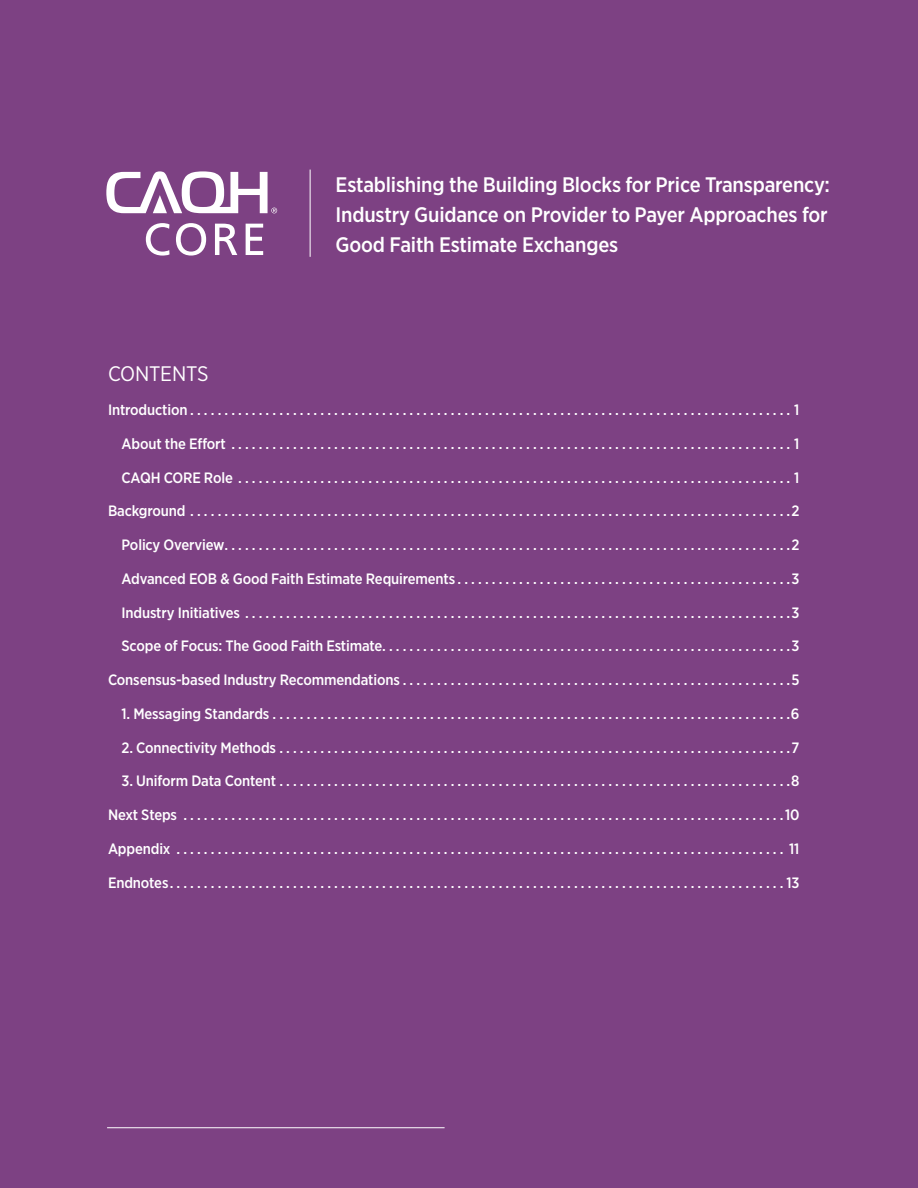
<style>
.page{position:relative;width:918px;height:1188px;background:#7d4183}
.page>*{position:absolute;margin:0;border:0;box-sizing:border-box;transform-origin:0 0}
.t1{font:500 21px/30px "Gotham Narrow";letter-spacing:-.01em;color:#fff;text-align:justify}
.Body{font:21px "Gotham Narrow";letter-spacing:-.01em;color:#fff}
.Body-2{font:500 15px "Gotham Narrow";letter-spacing:-.01em;color:#fff}
</style>
<div class="page">
<hr style="left:310px;top:170px;width:1px;height:87px;background:#fff">
<svg style="left:106px;top:171px;width:171px;height:42px"></svg>
<svg style="left:146px;top:223px;width:24px;height:33px"></svg>
<svg style="left:176px;top:223px;width:30px;height:33px"></svg>
<svg style="left:215px;top:224px;width:22px;height:31px"></svg>
<svg style="left:246px;top:224px;width:17px;height:31px"></svg>
<hr style="left:107px;top:1127px;width:338px;height:1px;background:#fff">
<h1 class="t1" style="left:336px;top:170px;width:496px">Establishing the Building Blocks for Price Transparency:<br>Industry Guidance on Provider to Payer Approaches for Good Faith Estimate Exchanges</h1>
<p class="Body" style="left:108px;top:361px;width:102px">CONTENTS</p>
<p class="Body-2" style="left:108px;top:400px;width:693px">Introduction . . . . . . . . . . . . . . . . . . . . . . . . . . . . . . . . . . . . . . . . . . . . . . . . . . . . . . . . . . . . . . . . . . . . . . . . . . . . . . . . . . . . . . . . 1</p>
<p class="Body-2" style="left:122px;top:434px;width:679px">About the Effort . . . . . . . . . . . . . . . . . . . . . . . . . . . . . . . . . . . . . . . . . . . . . . . . . . . . . . . . . . . . . . . . . . . . . . . . . . . . . . . . . . 1</p>
<p class="Body-2" style="left:122px;top:468px;width:679px">CAQH CORE Role . . . . . . . . . . . . . . . . . . . . . . . . . . . . . . . . . . . . . . . . . . . . . . . . . . . . . . . . . . . . . . . . . . . . . . . . . . . . . . . . . 1</p>
<p class="Body-2" style="left:108px;top:502px;width:693px">Background . . . . . . . . . . . . . . . . . . . . . . . . . . . . . . . . . . . . . . . . . . . . . . . . . . . . . . . . . . . . . . . . . . . . . . . . . . . . . . . . . . . . . . . 2</p>
<p class="Body-2" style="left:122px;top:535px;width:680px">Policy Overview . . . . . . . . . . . . . . . . . . . . . . . . . . . . . . . . . . . . . . . . . . . . . . . . . . . . . . . . . . . . . . . . . . . . . . . . . . . . . . . . . . 2</p>
<p class="Body-2" style="left:122px;top:569px;width:680px">Advanced EOB &amp; Good Faith Estimate Requirements . . . . . . . . . . . . . . . . . . . . . . . . . . . . . . . . . . . . . . . . . . . . . . . . 3</p>
<p class="Body-2" style="left:122px;top:603px;width:680px">Industry Initiatives . . . . . . . . . . . . . . . . . . . . . . . . . . . . . . . . . . . . . . . . . . . . . . . . . . . . . . . . . . . . . . . . . . . . . . . . . . . . . . . 3</p>
<p class="Body-2" style="left:122px;top:637px;width:680px">Scope of Focus: The Good Faith Estimate............................................................3</p>
<p class="Body-2" style="left:108px;top:670px;width:693px">Consensus-based Industry Recommendations . . . . . . . . . . . . . . . . . . . . . . . . . . . . . . . . . . . . . . . . . . . . . . . . . . . . . . . . 5</p>
<p class="Body-2" style="left:122px;top:704px;width:680px">1. Messaging Standards . . . . . . . . . . . . . . . . . . . . . . . . . . . . . . . . . . . . . . . . . . . . . . . . . . . . . . . . . . . . . . . . . . . . . . . . . . . 6</p>
<p class="Body-2" style="left:122px;top:738px;width:679px">2. Connectivity Methods . . . . . . . . . . . . . . . . . . . . . . . . . . . . . . . . . . . . . . . . . . . . . . . . . . . . . . . . . . . . . . . . . . . . . . . . . . 7</p>
<p class="Body-2" style="left:122px;top:772px;width:680px">3. Uniform Data Content . . . . . . . . . . . . . . . . . . . . . . . . . . . . . . . . . . . . . . . . . . . . . . . . . . . . . . . . . . . . . . . . . . . . . . . . . . 8</p>
<p class="Body-2" style="left:108px;top:805px;width:693px">Next Steps . . . . . . . . . . . . . . . . . . . . . . . . . . . . . . . . . . . . . . . . . . . . . . . . . . . . . . . . . . . . . . . . . . . . . . . . . . . . . . . . . . . . . . . 10</p>
<p class="Body-2" style="left:108px;top:839px;width:693px">Appendix . . . . . . . . . . . . . . . . . . . . . . . . . . . . . . . . . . . . . . . . . . . . . . . . . . . . . . . . . . . . . . . . . . . . . . . . . . . . . . . . . . . . . . . . . 11</p>
<p class="Body-2" style="left:108px;top:873px;width:693px">Endnotes . . . . . . . . . . . . . . . . . . . . . . . . . . . . . . . . . . . . . . . . . . . . . . . . . . . . . . . . . . . . . . . . . . . . . . . . . . . . . . . . . . . . . . . . . 13</p>
</div>
